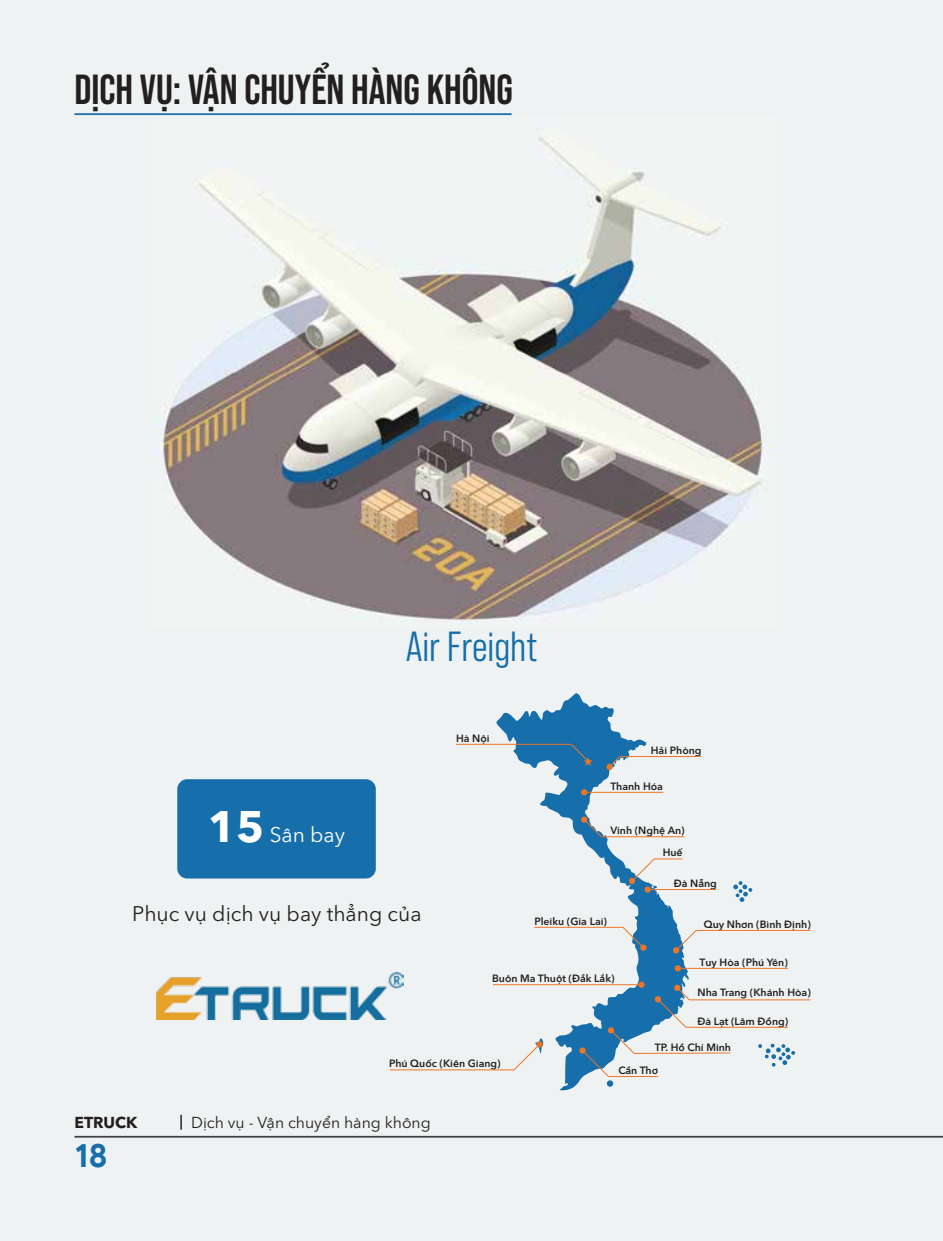
<style>
.page{position:relative;width:943px;height:1241px;background:#fff}
.page>*{position:absolute;margin:0;border:0;box-sizing:border-box;transform-origin:0 0}
.t1{font:42px "SVN Bebas Neue Pro Bold";color:#231f20}
.t2{font:42px "SVN Bebas Neue Pro Middle";color:#166eab}
.t3{font:900 31.5px "Google Sans";color:#166eab}
.t4{font:21px "SVN Avenir Next";color:#231f20}
.t5{font:21px "SVN Avenir Next";color:#fff}
.t6{font:15.75px "SVN Avenir Next";color:#231f20}
.t7{font:700 15.75px "SVN Avenir Next";color:#231f20}
.t8{font:600 10.5px/22.1px "SVN Avenir Next";color:#231f20;text-align:right}
.s1{font-weight:700;font-size:43.75px}
</style>
<div class="page">
<div style="left:0;top:0;width:943px;height:1240px;background:#eff2f2"></div>
<div style="left:177px;top:779px;width:199px;height:99px;background:#166eab;border-radius:10px"></div>
<svg style="left:733px;top:881px;width:19px;height:20px"></svg>
<svg style="left:495px;top:693px;width:194px;height:397px"></svg>
<svg style="left:758px;top:1043px;width:37px;height:23px"></svg>
<div style="left:606px;top:763px;width:6px;height:7px;background:#ed7526;border-radius:50%"></div>
<svg style="left:581px;top:789px;width:6px;height:6px"></svg>
<div style="left:644px;top:886px;width:7px;height:6px;background:#ed7526;border-radius:50%"></div>
<div style="left:674px;top:965px;width:7px;height:6px;background:#ed7526;border-radius:50%"></div>
<svg style="left:638px;top:981px;width:6px;height:6px"></svg>
<hr style="left:620px;top:756px;width:80px;height:1px;background:#ed7526">
<hr style="left:456px;top:743px;width:115px;height:1px;background:#ed7526">
<hr style="left:584px;top:791px;width:79px;height:1px;background:#ed7526">
<hr style="left:601px;top:836px;width:83px;height:1px;background:#ed7526">
<hr style="left:696px;top:929px;width:114px;height:1px;background:#ed7526">
<hr style="left:534px;top:926px;width:89px;height:1px;background:#ed7526">
<hr style="left:608px;top:1075px;width:50px;height:1px;background:#ed7526">
<hr style="left:634px;top:1052px;width:96px;height:1px;background:#ed7526">
<hr style="left:390px;top:1069px;width:124px;height:1px;background:#ed7526">
<hr style="left:686px;top:1026px;width:101px;height:1px;background:#ed7526">
<hr style="left:647px;top:888px;width:69px;height:1px;background:#ed7526">
<svg style="left:629px;top:857px;width:53px;height:26px"></svg>
<svg style="left:673px;top:929px;width:24px;height:24px"></svg>
<svg style="left:579px;top:1027px;width:56px;height:59px"></svg>
<hr style="left:678px;top:967px;width:109px;height:1px;background:#ed7526">
<hr style="left:689px;top:999px;width:121px;height:1px;background:#ed7526">
<svg style="left:656px;top:984px;width:34px;height:44px"></svg>
<svg style="left:581px;top:816px;width:21px;height:21px"></svg>
<svg style="left:570px;top:743px;width:23px;height:22px"></svg>
<svg style="left:608px;top:755px;width:13px;height:13px"></svg>
<svg style="left:513px;top:1038px;width:30px;height:32px"></svg>
<hr style="left:493px;top:984px;width:148px;height:1px;background:#ed7526">
<svg style="left:621px;top:925px;width:25px;height:25px"></svg>
<hr style="left:74px;top:1135px;width:869px;height:2px;background:#414042">
<svg style="left:180px;top:1114px;width:2px;height:15px"></svg>
<hr style="left:74px;top:113px;width:437px;height:2px;background:#166eab">
<img style="left:157px;top:972px;width:246px;height:47px">
<img style="left:155px;top:136px;width:620px;height:487px">
<h1 class="t1" style="left:74px;top:61px;width:440px">DỊCH VỤ: VẬN CHUYỂN HÀNG KHÔNG</h1>
<h1 class="t2" style="left:405px;top:618px;width:133px">Air Freight</h1>
<p class="t8" style="left:456px;top:726px;width:35px">Hà Nội</p>
<p class="t8" style="left:651px;top:738px;width:52px">Hải Phòng</p>
<p class="t8" style="left:610px;top:774px;width:54px">Thanh Hóa</p>
<p class="t8" style="left:610px;top:818px;width:76px">Vinh (Nghệ An)<br>Huế</p>
<p class="t8" style="left:673px;top:871px;width:45px">Đà Nẵng</p>
<p class="t8" style="left:703px;top:912px;width:109px">Quy Nhơn (Bình Định)</p>
<p class="t8" style="left:699px;top:950px;width:90px">Tuy Hòa (Phú Yên)</p>
<p class="t8" style="left:697px;top:980px;width:115px">Nha Trang (Khánh Hòa)</p>
<p class="t8" style="left:697px;top:1009px;width:92px">Đà Lạt (Lâm Đồng)</p>
<p class="t8" style="left:618px;top:1035px;width:114px;line-height:22.9px;text-align:left;text-indent:36px">TP. Hồ Chí Minh<br>Cần Thơ</p>
<h3 class="t5" style="left:208px;top:820px;width:139px"><span class="s1">15</span> Sân bay</h3>
<h3 class="t4" style="left:132px;top:899px;width:291px">Phục vụ dịch vụ bay thẳng của</h3>
<p class="t8" style="left:534px;top:909px;width:74px">Pleiku (Gia Lai)</p>
<p class="t8" style="left:492px;top:966px;width:124px">Buôn Ma Thuột (Đắk Lắk)</p>
<p class="t8" style="left:389px;top:1051px;width:113px">Phú Quốc (Kiên Giang)</p>
<h3 class="t7" style="left:74px;top:1110px;width:64px">ETRUCK</h3>
<h3 class="t6" style="left:191px;top:1111px;width:241px">Dịch vụ - Vận chuyển hàng không</h3>
<h2 class="t3" style="left:74px;top:1132px;width:35px">18</h2>
</div>
